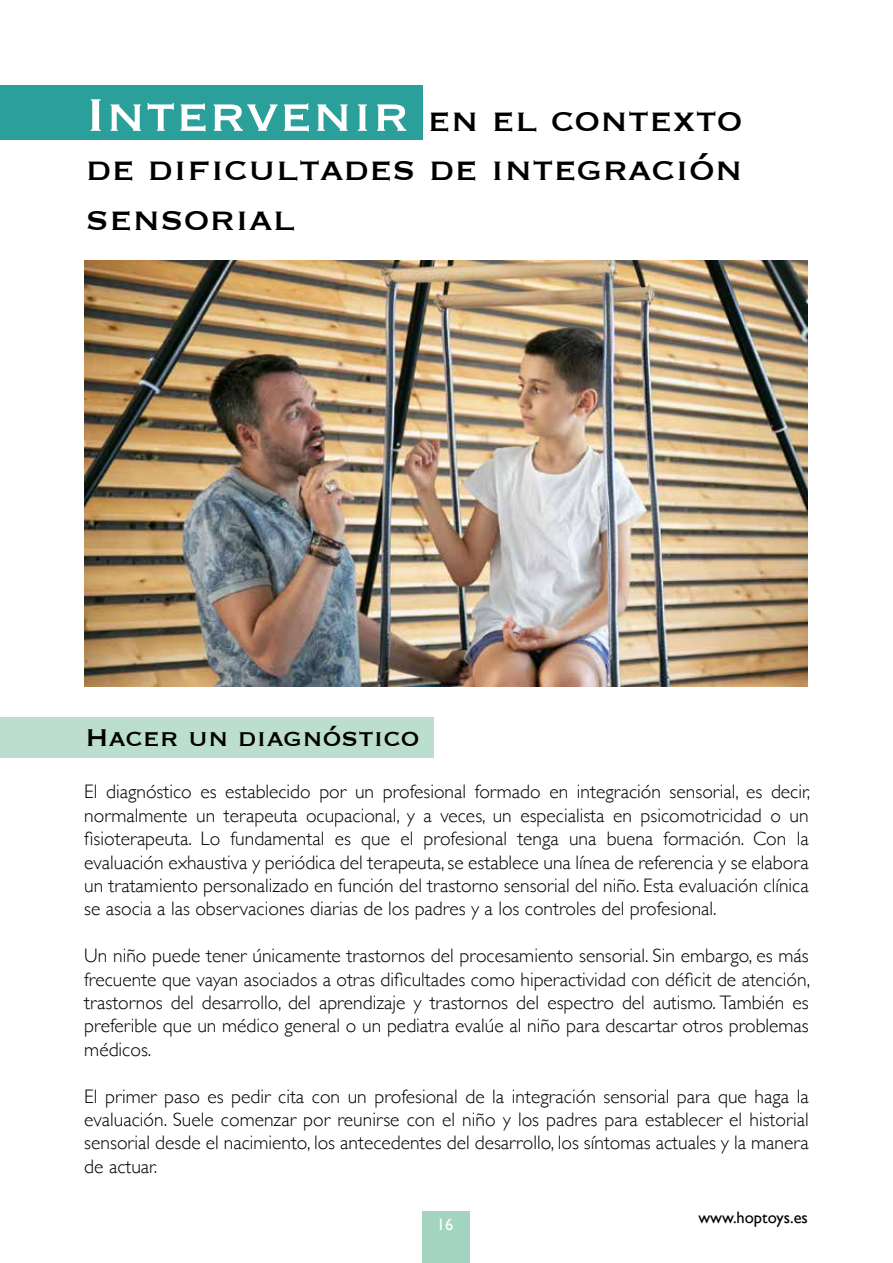
<style>
.page{position:relative;width:893px;height:1263px;background:#fff}
.page>*{position:absolute;margin:0;border:0;box-sizing:border-box;transform-origin:0 0}
.t1{font:42px/49.5px "Copperplate";color:#000;text-align:justify}
.t2{font:31.5px "Copperplate";color:#000}
.t3{font:300 19.5px/23.4px "Gill Sans";color:#000;text-align:justify}
.t4{font:16.5px "Gill Sans";color:#000}
.t5{font:16.5px "Gill Sans";color:#fff}
.s1{font-size:60px;color:#fff}
</style>
<div class="page">
<div style="left:0;top:85px;width:422px;height:54px;background:#2b9f99"></div>
<div style="left:0;top:717px;width:433px;height:41px;background:#bbdecf"></div>
<img style="left:84px;top:261px;width:724px;height:425px">
<div style="left:422px;top:1212px;width:47px;height:51px;background:#a3d4c0"></div>
<h1 class="t1" style="left:86px;top:92px;width:658px"><span class="s1">Intervenir</span> en el contexto de dificultades de integración sensorial</h1>
<h2 class="t2" style="left:85px;top:716px;width:336px">Hacer un diagnóstico</h2>
<p class="t3" style="left:84px;top:779px;width:727px">El diagnóstico es establecido por un profesional formado en integración sensorial, es decir, normalmente un terapeuta ocupacional, y a veces, un especialista en psicomotricidad o un fisioterapeuta. Lo fundamental es que el profesional tenga una buena formación. Con la evaluación exhaustiva y periódica del terapeuta, se establece una línea de referencia y se elabora un tratamiento personalizado en función del trastorno sensorial del niño. Esta evaluación clínica se asocia a las observaciones diarias de los padres y a los controles del profesional.</p>
<p class="t3" style="left:84px;top:943px;width:727px">Un niño puede tener únicamente trastornos del procesamiento sensorial. Sin embargo, es más frecuente que vayan asociados a otras dificultades como hiperactividad con déficit de atención, trastornos del desarrollo, del aprendizaje y trastornos del espectro del autismo. También es preferible que un médico general o un pediatra evalúe al niño para descartar otros problemas médicos.</p>
<p class="t3" style="left:84px;top:1084px;width:726px">El primer paso es pedir cita con un profesional de la integración sensorial para que haga la evaluación. Suele comenzar por reunirse con el niño y los padres para establecer el historial sensorial desde el nacimiento, los antecedentes del desarrollo, los síntomas actuales y la manera de actuar.</p>
<p class="t5" style="left:437px;top:1215px;width:18px">16</p>
<p class="t4" style="left:698px;top:1208px;width:111px">www.hoptoys.es</p>
</div>
